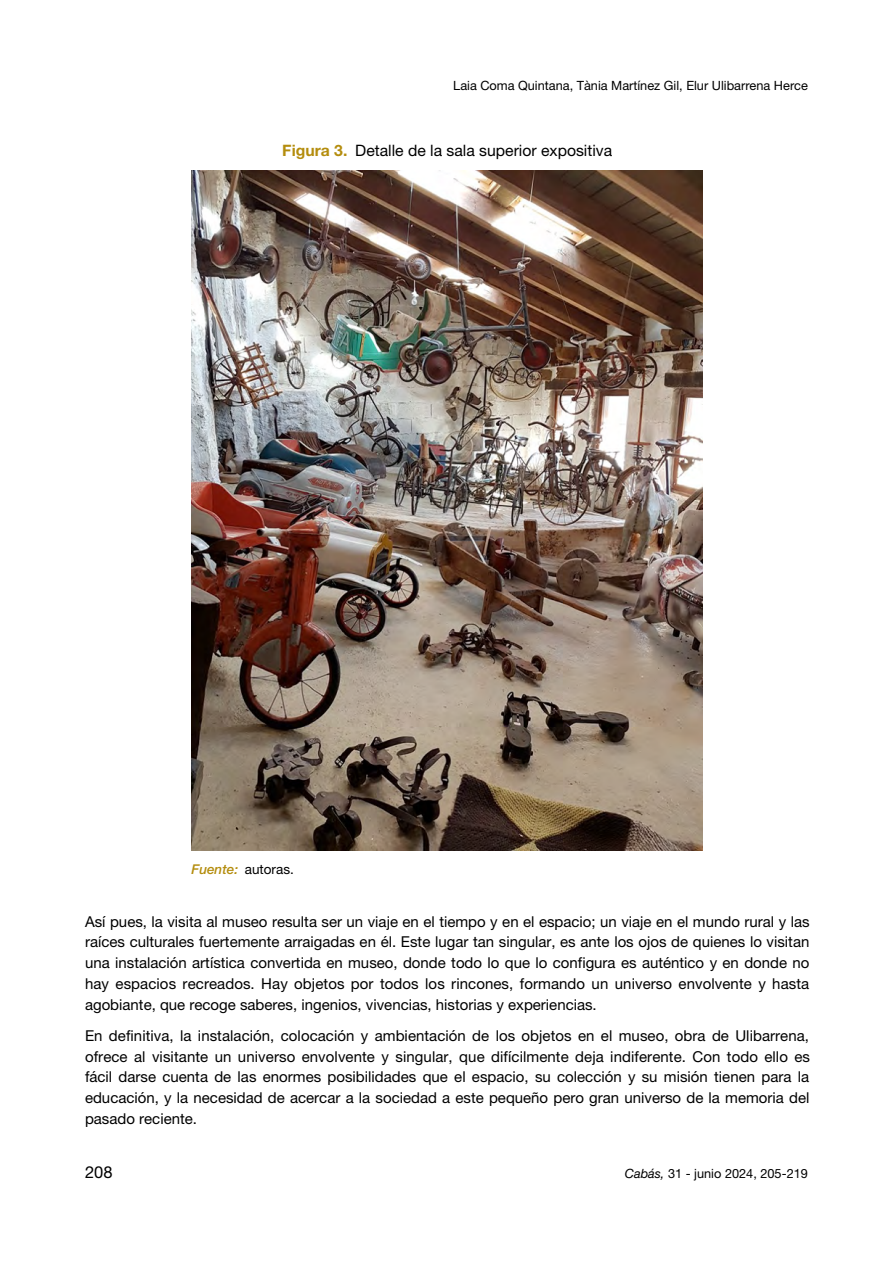
<style>
.page{position:relative;width:893px;height:1263px;background:#fff}
.page>*{position:absolute;margin:0;border:0;box-sizing:border-box;transform-origin:0 0}
.t1{font:16.5px "Helvetica Neue LT Std";color:#000}
.t2{font:15.75px "Helvetica Neue LT Std";color:#000}
.t3{font:15px/20.9px "Helvetica Neue LT Std";color:#000;text-align:justify}
.t4{font:13.5px "Helvetica Neue LT Std";color:#000}
.t5{font:12.75px "Helvetica Neue LT Std";color:#000}
.s1{font-weight:700;color:#b48d0e}
.s2{font-weight:500;font-style:italic;color:#b48d0e}
.s3{font-style:italic}
</style>
<div class="page">
<img style="left:192px;top:170px;width:511px;height:680px">
<p class="t5" style="left:453px;top:78px;width:356px">Laia Coma Quintana, Tània Martínez Gil, Elur Ulibarrena Herce</p>
<p class="t2" style="left:282px;top:141px;width:331px"><span class="s1">Figura 3.</span> Detalle de la sala superior expositiva</p>
<p class="t4" style="left:191px;top:861px;width:104px"><span class="s2">Fuente:</span> autoras.</p>
<p class="t3" style="left:85px;top:910px;width:726px">Así pues, la visita al museo resulta ser un viaje en el tiempo y en el espacio; un viaje en el mundo rural y las raíces culturales fuertemente arraigadas en él. Este lugar tan singular, es ante los ojos de quienes lo visitan una instalación artística convertida en museo, donde todo lo que lo configura es auténtico y en donde no hay espacios recreados. Hay objetos por todos los rincones, formando un universo envolvente y hasta agobiante, que recoge saberes, ingenios, vivencias, historias y experiencias.</p>
<p class="t3" style="left:85px;top:1025px;width:726px">En definitiva, la instalación, colocación y ambientación de los objetos en el museo, obra de Ulibarrena, ofrece al visitante un universo envolvente y singular, que difícilmente deja indiferente. Con todo ello es fácil darse cuenta de las enormes posibilidades que el espacio, su colección y su misión tienen para la educación, y la necesidad de acercar a la sociedad a este pequeño pero gran universo de la memoria del pasado reciente.</p>
<p class="t1" style="left:85px;top:1162px;width:29px">208</p>
<p class="t5" style="left:625px;top:1166px;width:185px"><span class="s3">Cabás,</span> 31 - junio 2024, 205-219</p>
</div>
